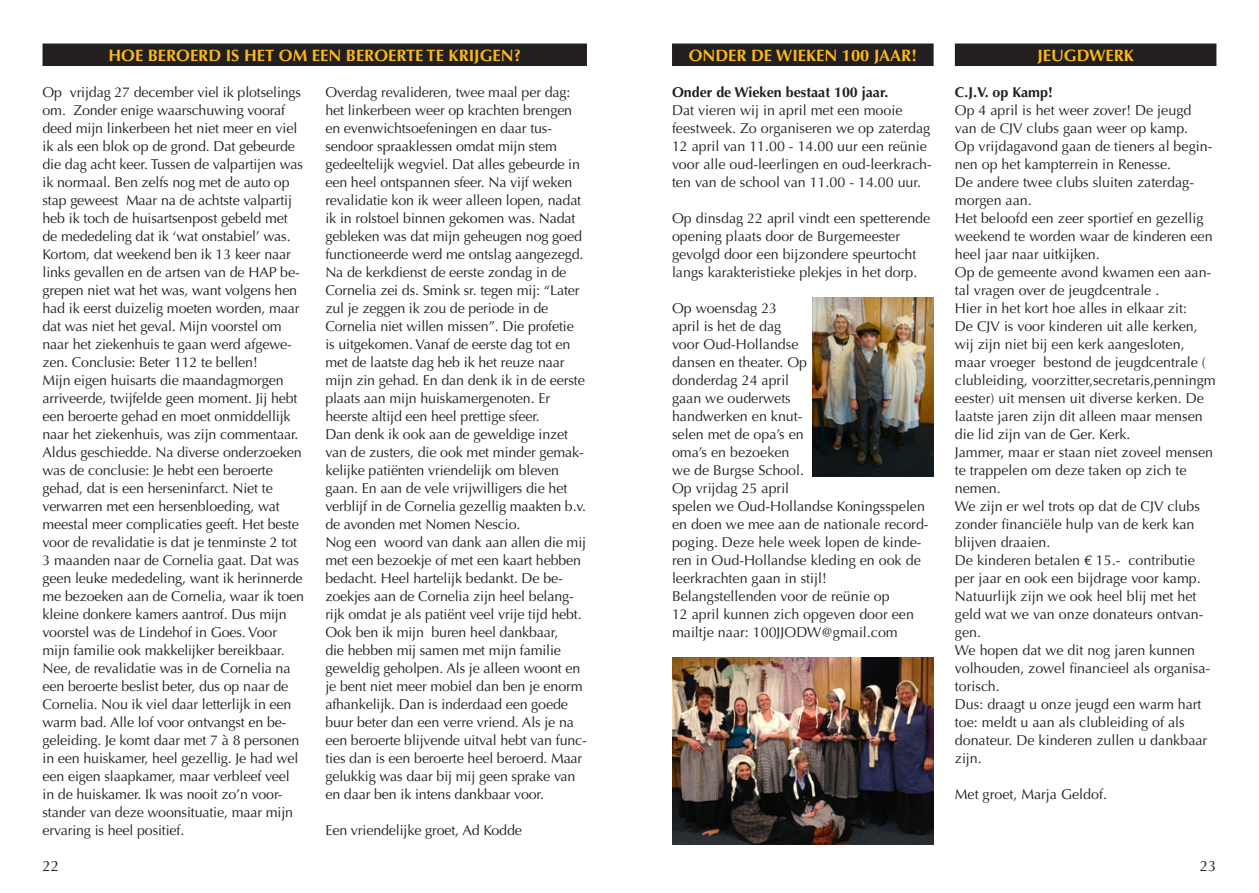
<style>
.page{position:relative;width:1259px;height:893px;background:#fff}
.page>*{position:absolute;margin:0;border:0;box-sizing:border-box;transform-origin:0 0}
.Kopjes{font:700 16.5px "Optima LT";color:#fcb814}
.t1{font:15px "Optima LT";color:#231f20}
.t2{font:14.25px/18px "Optima LT";letter-spacing:-.01em;color:#231f20}
.t3{font:700 14.25px "Optima LT";color:#231f20}
</style>
<div class="page">
<div style="left:43px;top:44px;width:544px;height:22px;background:#231f20"></div>
<div style="left:672px;top:44px;width:261px;height:22px;background:#231f20"></div>
<img style="left:672px;top:657px;width:261px;height:188px">
<img style="left:812px;top:297px;width:121px;height:179px">
<div style="left:955px;top:44px;width:261px;height:22px;background:#231f20"></div>
<p class="Kopjes" style="left:108px;top:45px;width:414px">HOE BEROERD IS HET OM EEN BEROERTE TE KRIJGEN?</p>
<p class="Kopjes" style="left:689px;top:45px;width:229px">ONDER DE WIEKEN 100 JAAR!</p>
<p class="t3" style="left:672px;top:83px;width:218px">Onder de Wieken bestaat 100 jaar.</p>
<p class="t2" style="left:672px;top:101px;width:261px">Dat vieren wij in april met een mooie feestweek. Zo organiseren we op zaterdag 12 april van 11.00 - 14.00 uur een reünie voor alle oud-leerlingen en oud-leerkrach&shy;ten van de school van 11.00 - 14.00 uur.</p>
<p class="t2" style="left:672px;top:209px;width:260px">Op dinsdag 22 april vindt een spetterende opening plaats door de Burgemeester gevolgd door een bijzondere speurtocht langs karakteristieke plekjes in het dorp.</p>
<p class="t2" style="left:672px;top:299px;width:258px">Op woensdag 23<br>april is het de dag<br>voor Oud-Hollandse<br>dansen en theater. Op<br>donderdag 24 april<br>gaan we ouderwets<br>handwerken en knut-<br>selen met de opa’s en<br>oma’s en bezoeken<br>we de Burgse School.<br>Op vrijdag 25 april<br>spelen we Oud-Hollandse Koningsspelen en doen we mee aan de nationale record&shy;poging. Deze hele week lopen de kinde&shy;ren in Oud-Hollandse kleding en ook de leerkrachten gaan in stijl!</p>
<p class="t2" style="left:672px;top:587px;width:243px">Belangstellenden voor de reünie op<br>12 april kunnen zich opgeven door een mailtje naar: 100JJODW@gmail.com</p>
<p class="t2" style="left:43px;top:83px;width:262px">Op vrijdag 27 december viel ik plotselings om. Zonder enige waarschuwing vooraf deed mijn linkerbeen het niet meer en viel ik als een blok op de grond. Dat gebeurde die dag acht keer. Tussen de valpartijen was ik normaal. Ben zelfs nog met de auto op stap geweest Maar na de achtste valpartij heb ik toch de huisartsenpost gebeld met de mededeling dat ik ‘wat onstabiel’ was.<br>Kortom, dat weekend ben ik 13 keer naar links gevallen en de artsen van de HAP be&shy;grepen niet wat het was, want volgens hen had ik eerst duizelig moeten worden, maar dat was niet het geval. Mijn voorstel om naar het ziekenhuis te gaan werd afgewe&shy;zen. Conclusie: Beter 112 te bellen!</p>
<p class="t2" style="left:43px;top:371px;width:263px">Mijn eigen huisarts die maandagmorgen arriveerde, twijfelde geen moment. Jij hebt een beroerte gehad en moet onmiddellijk naar het ziekenhuis, was zijn commentaar.<br>Aldus geschiedde. Na diverse onderzoeken was de conclusie: Je hebt een beroerte gehad, dat is een herseninfarct. Niet te verwarren met een hersenbloeding, wat meestal meer complicaties geeft. Het beste voor de revalidatie is dat je tenminste 2 tot 3 maanden naar de Cornelia gaat. Dat was geen leuke mededeling, want ik herinnerde me bezoeken aan de Cornelia, waar ik toen kleine donkere kamers aantrof. Dus mijn voorstel was de Lindehof in Goes. Voor mijn familie ook makkelijker bereikbaar.<br>Nee, de revalidatie was in de Cornelia na een beroerte beslist beter, dus op naar de Cornelia. Nou ik viel daar letterlijk in een warm bad. Alle lof voor ontvangst en be&shy;geleiding. Je komt daar met 7 à 8 personen in een huiskamer, heel gezellig. Je had wel een eigen slaapkamer, maar verbleef veel in de huiskamer. Ik was nooit zo’n voor&shy;stander van deze woonsituatie, maar mijn ervaring is heel positief.</p>
<p class="t2" style="left:325px;top:83px;width:260px">Overdag revalideren, twee maal per dag: het linkerbeen weer op krachten brengen en evenwichtsoefeningen en daar tus&shy;sendoor spraaklessen omdat mijn stem gedeeltelijk wegviel. Dat alles gebeurde in een heel ontspannen sfeer. Na vijf weken revalidatie kon ik weer alleen lopen, nadat ik in rolstoel binnen gekomen was. Nadat gebleken was dat mijn geheugen nog goed functioneerde werd me ontslag aangezegd.</p>
<p class="t2" style="left:325px;top:263px;width:261px">Na de kerkdienst de eerste zondag in de Cornelia zei ds. Smink sr. tegen mij: “Later zul je zeggen ik zou de periode in de Cornelia niet willen missen”. Die profetie is uitgekomen. Vanaf de eerste dag tot en met de laatste dag heb ik het reuze naar mijn zin gehad. En dan denk ik in de eerste plaats aan mijn huiskamergenoten. Er heerste altijd een heel prettige sfeer.</p>
<p class="t2" style="left:325px;top:425px;width:262px">Dan denk ik ook aan de geweldige inzet van de zusters, die ook met minder gemak&shy;kelijke patiënten vriendelijk om bleven gaan. En aan de vele vrijwilligers die het verblijf in de Cornelia gezellig maakten b.v. de avonden met Nomen Nescio.</p>
<p class="t2" style="left:325px;top:533px;width:262px">Nog een woord van dank aan allen die mij met een bezoekje of met een kaart hebben bedacht. Heel hartelijk bedankt. De be&shy;zoekjes aan de Cornelia zijn heel belang&shy;rijk omdat je als patiënt veel vrije tijd hebt.</p>
<p class="t2" style="left:325px;top:623px;width:263px">Ook ben ik mijn buren heel dankbaar,<br>die hebben mij samen met mijn familie geweldig geholpen. Als je alleen woont en je bent niet meer mobiel dan ben je enorm afhankelijk. Dan is inderdaad een goede buur beter dan een verre vriend. Als je na een beroerte blijvende uitval hebt van func&shy;ties dan is een beroerte heel beroerd. Maar gelukkig was daar bij mij geen sprake van en daar ben ik intens dankbaar voor.</p>
<p class="t2" style="left:325px;top:821px;width:198px">Een vriendelijke groet, Ad Kodde</p>
<p class="Kopjes" style="left:1037px;top:45px;width:98px">JEUGDWERK</p>
<p class="t3" style="left:955px;top:83px;width:99px">C.J.V. op Kamp!</p>
<p class="t2" style="left:955px;top:101px;width:238px">Op 4 april is het weer zover! De jeugd van de CJV clubs gaan weer op kamp.</p>
<p class="t2" style="left:955px;top:137px;width:259px">Op vrijdagavond gaan de tieners al begin&shy;nen op het kampterrein in Renesse.</p>
<p class="t2" style="left:955px;top:173px;width:241px">De andere twee clubs sluiten zaterdag&shy;morgen aan.</p>
<p class="t2" style="left:955px;top:209px;width:259px">Het beloofd een zeer sportief en gezellig weekend te worden waar de kinderen een heel jaar naar uitkijken.</p>
<p class="t2" style="left:955px;top:263px;width:258px">Op de gemeente avond kwamen een aan&shy;tal vragen over de jeugdcentrale .</p>
<p class="t2" style="left:955px;top:299px;width:234px">Hier in het kort hoe alles in elkaar zit:</p>
<p class="t2" style="left:955px;top:317px;width:262px">De CJV is voor kinderen uit alle kerken, wij zijn niet bij een kerk aangesloten, maar vroeger bestond de jeugdcentrale ( clubleiding, voorzitter,secretaris,penningm eester) uit mensen uit diverse kerken. De laatste jaren zijn dit alleen maar mensen die lid zijn van de Ger. Kerk.</p>
<p class="t2" style="left:955px;top:443px;width:260px">Jammer, maar er staan niet zoveel mensen te trappelen om deze taken op zich te nemen.</p>
<p class="t2" style="left:955px;top:497px;width:247px">We zijn er wel trots op dat de CJV clubs zonder financiële hulp van de kerk kan blijven draaien.</p>
<p class="t2" style="left:955px;top:551px;width:247px">De kinderen betalen € 15.- contributie per jaar en ook een bijdrage voor kamp.</p>
<p class="t2" style="left:955px;top:587px;width:250px">Natuurlijk zijn we ook heel blij met het geld wat we van onze donateurs ontvan&shy;gen.</p>
<p class="t2" style="left:955px;top:641px;width:257px">We hopen dat we dit nog jaren kunnen volhouden, zowel financieel als organisa&shy;torisch.</p>
<p class="t2" style="left:955px;top:695px;width:254px">Dus: draagt u onze jeugd een warm hart toe: meldt u aan als clubleiding of als donateur. De kinderen zullen u dankbaar zijn.</p>
<p class="t2" style="left:955px;top:785px;width:154px">Met groet, Marja Geldof.</p>
<p class="t1" style="left:43px;top:857px;width:18px">22</p>
<p class="t1" style="left:1199px;top:857px;width:18px">23</p>
</div>
